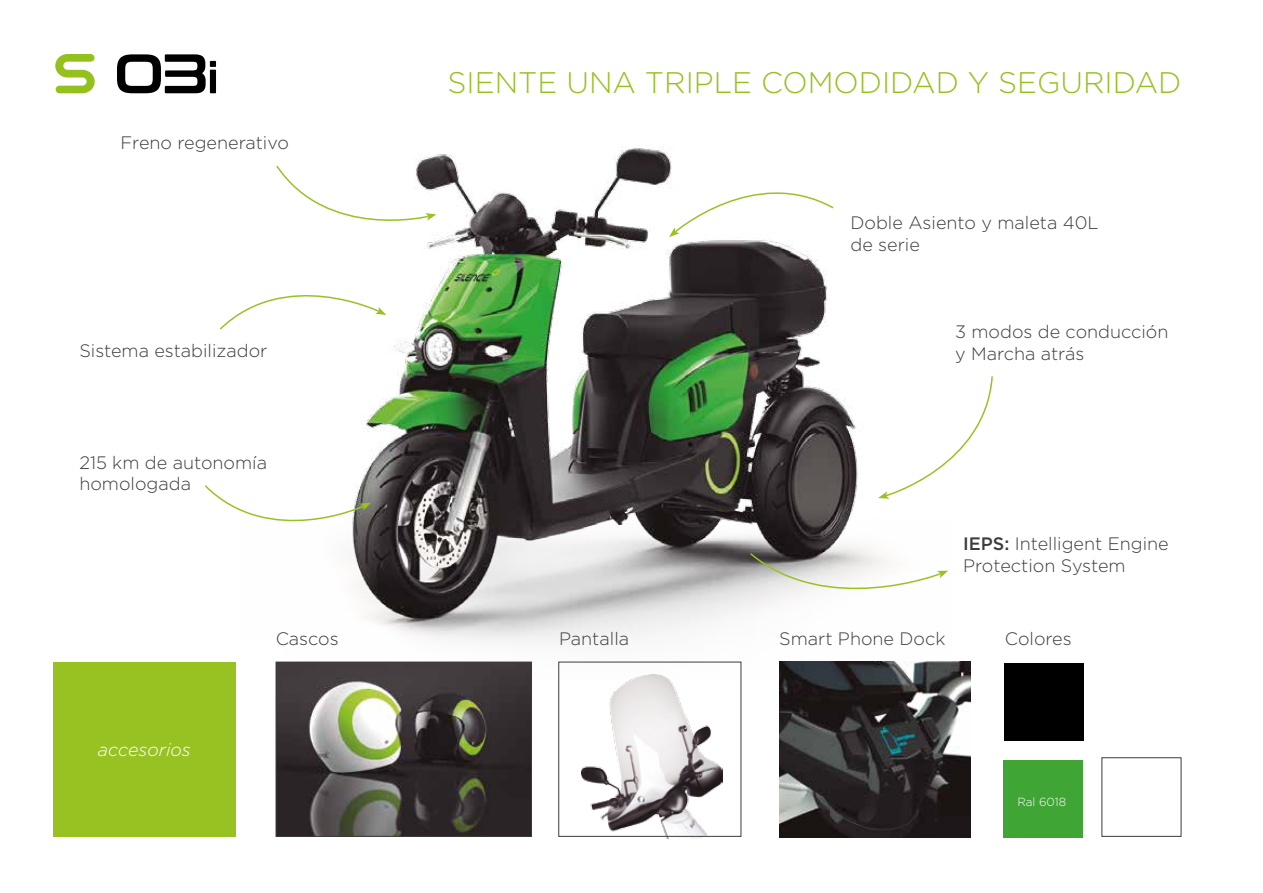
<style>
.page{position:relative;width:1263px;height:893px;background:#fff}
.page>*{position:absolute;margin:0;border:0;box-sizing:border-box;transform-origin:0 0}
.t1{font:300 29.7px "Gotham";color:#95c11f}
.t2{font:300 18px/21.6px "Gotham";color:#3c3c3b}
.t3{font:italic 300 18px "Gotham";color:#fff}
.t4{font:300 11.7px "Gotham";color:#fff}
.s1{font-weight:500}
</style>
<div class="page">
<img style="left:275px;top:146px;width:677px;height:533px">
<img style="left:582px;top:674px;width:141px;height:164px">
<div style="left:558px;top:662px;width:183px;height:175px;border:1px solid #3c3c3b"></div>
<svg style="left:748px;top:551px;width:200px;height:67px"></svg>
<svg style="left:204px;top:484px;width:167px;height:65px"></svg>
<svg style="left:669px;top:164px;width:166px;height:73px"></svg>
<svg style="left:878px;top:375px;width:115px;height:124px"></svg>
<svg style="left:219px;top:266px;width:167px;height:65px"></svg>
<svg style="left:275px;top:164px;width:161px;height:77px"></svg>
<div style="left:53px;top:662px;width:182px;height:174px;background:#98c222"></div>
<img style="left:278px;top:664px;width:252px;height:171px">
<div style="left:276px;top:662px;width:256px;height:175px;border:1px solid #3c3c3b"></div>
<div style="left:1005px;top:663px;width:79px;height:78px;background:#000"></div>
<div style="left:1101px;top:757px;width:80px;height:80px;border:1px solid #3c3c3b"></div>
<div style="left:1004px;top:759px;width:79px;height:78px;background:#3fa535"></div>
<img style="left:780px;top:662px;width:190px;height:175px">
<svg style="left:55px;top:54px;width:40px;height:39px"></svg>
<svg style="left:117px;top:54px;width:99px;height:39px"></svg>
<p class="t2" style="left:120px;top:131px;width:170px">Freno regenerativo</p>
<h1 class="t1" style="left:448px;top:64px;width:735px">SIENTE UNA TRIPLE COMODIDAD Y SEGURIDAD</h1>
<p class="t2" style="left:850px;top:212px;width:250px">Doble Asiento y maleta 40L de serie</p>
<p class="t2" style="left:955px;top:321px;width:215px">3 modos de conducción</p>
<p class="t2" style="left:79px;top:340px;width:190px">Sistema estabilizador</p>
<p class="t2" style="left:955px;top:342px;width:131px">y Marcha atrás</p>
<p class="t2" style="left:79px;top:451px;width:189px">215 km de autonomía homologada</p>
<p class="t2" style="left:963px;top:533px;width:207px"><span class="s1">IEPS:</span> Intelligent Engine<br>Protection System</p>
<p class="t2" style="left:276px;top:627px;width:65px">Cascos</p>
<p class="t2" style="left:559px;top:627px;width:72px">Pantalla</p>
<p class="t2" style="left:779px;top:627px;width:168px">Smart Phone Dock</p>
<p class="t2" style="left:1005px;top:627px;width:68px">Colores</p>
<p class="t3" style="left:98px;top:738px;width:94px">accesorios</p>
<p class="t4" style="left:1017px;top:794px;width:50px">Ral 6018</p>
</div>
